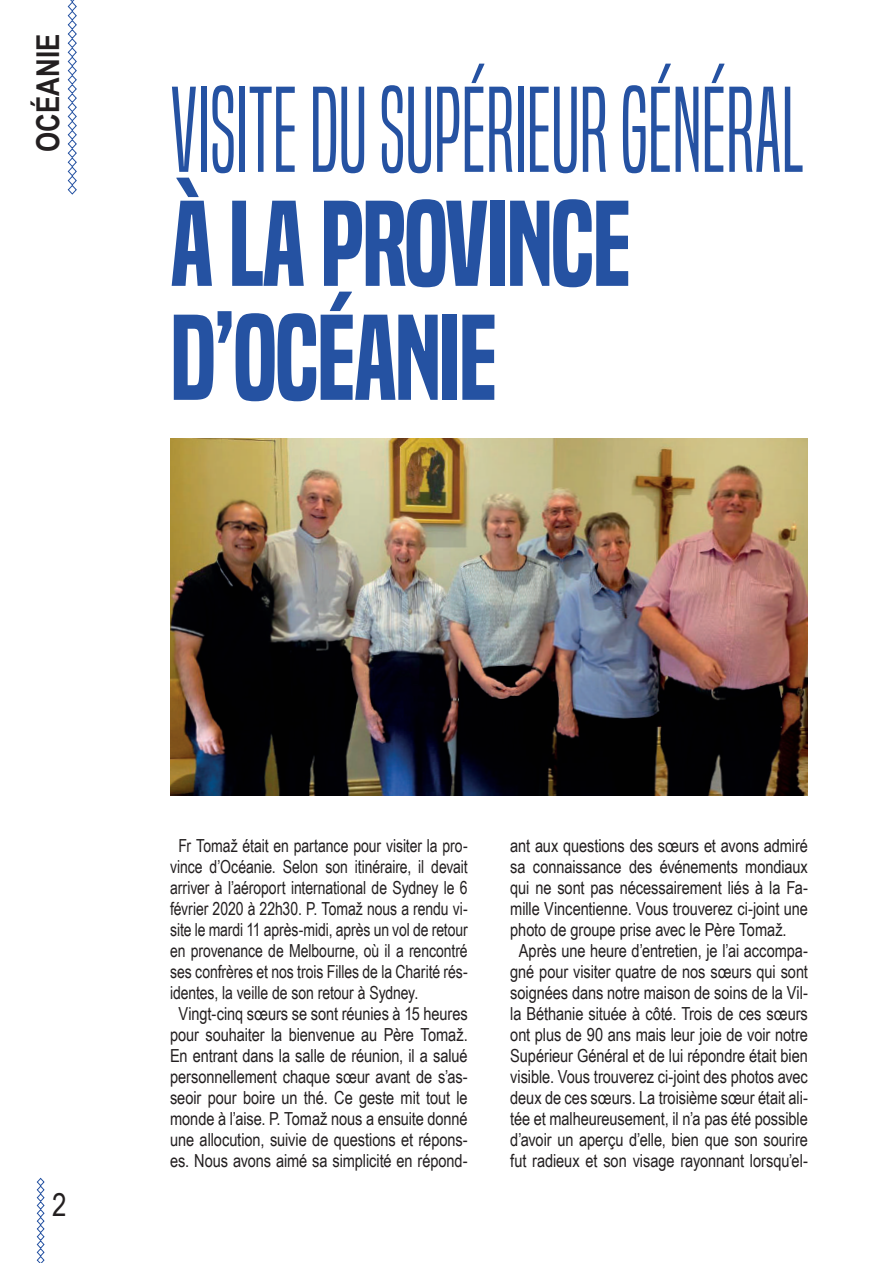
<style>
.page{position:relative;width:893px;height:1263px;background:#fff}
.page>*{position:absolute;margin:0;border:0;box-sizing:border-box;transform-origin:0 0}
.t1{font:112.5px "Built Titling Lt";color:#2552a2;scale:.9 1}
.t2{font:112.5px/114px "Built Titling Sb";letter-spacing:-.02em;color:#2552a2}
.t3{font:700 31.5px "Arial Narrow";color:#231f20}
.t4{font:31.5px "Arial Narrow";color:#231f20}
.t5{font:18px "Arial Narrow";letter-spacing:-.005em;color:#231f20}
.t6{font:18px "Arial Narrow";letter-spacing:-.005em;color:#231f20;scale:.95 1}
</style>
<div class="page">
<svg style="left:36px;top:1177px;width:9px;height:86px"></svg>
<svg style="left:67px;top:0;width:10px;height:195px"></svg>
<img style="left:170px;top:438px;width:638px;height:357px">
<h2 class="t3" style="left:24px;top:152px;width:119px;rotate:-90deg">OCÉANIE</h2>
<h1 class="t1" style="left:170px;top:64px;width:706px">VISITE DU SUPÉRIEUR GÉNÉRAL</h1>
<h1 class="t2" style="left:170px;top:188px;width:463px">À LA PROVINCE<br>D’OCÉANIE</h1>
<h2 class="t4" style="left:52px;top:1181px;width:16px">2</h2>
<p class="t6" style="left:179px;top:832px;width:306px">Fr Tomaž était en partance pour visiter la pro-</p>
<p class="t6" style="left:170px;top:853px;width:315px">vince d’Océanie. Selon son itinéraire, il devait</p>
<p class="t6" style="left:170px;top:874px;width:315px">arriver à l’aéroport international de Sydney le 6</p>
<p class="t6" style="left:170px;top:895px;width:315px">février 2020 à 22h30. P. Tomaž nous a rendu vi-</p>
<p class="t6" style="left:170px;top:916px;width:315px">site le mardi 11 après-midi, après un vol de retour</p>
<p class="t6" style="left:170px;top:937px;width:315px">en provenance de Melbourne, où il a rencontré</p>
<p class="t6" style="left:170px;top:958px;width:315px">ses confrères et nos trois Filles de la Charité rés-</p>
<p class="t6" style="left:170px;top:979px;width:263px">identes, la veille de son retour à Sydney.</p>
<p class="t5" style="left:179px;top:1000px;width:291px">Vingt-cinq sœurs se sont réunies à 15 heures</p>
<p class="t5" style="left:170px;top:1021px;width:299px">pour souhaiter la bienvenue au Père Tomaž.</p>
<p class="t5" style="left:170px;top:1042px;width:299px">En entrant dans la salle de réunion, il a salué</p>
<p class="t5" style="left:170px;top:1063px;width:299px">personnellement chaque sœur avant de s’as-</p>
<p class="t5" style="left:170px;top:1084px;width:299px">seoir pour boire un thé. Ce geste mit tout le</p>
<p class="t5" style="left:170px;top:1105px;width:299px">monde à l’aise. P. Tomaž nous a ensuite donné</p>
<p class="t5" style="left:170px;top:1126px;width:299px">une allocution, suivie de questions et répons-</p>
<p class="t5" style="left:170px;top:1147px;width:299px">es. Nous avons aimé sa simplicité en répond-</p>
<p class="t5" style="left:510px;top:832px;width:299px">ant aux questions des sœurs et avons admiré</p>
<p class="t5" style="left:510px;top:853px;width:299px">sa connaissance des événements mondiaux</p>
<p class="t5" style="left:510px;top:874px;width:299px">qui ne sont pas nécessairement liés à la Fa-</p>
<p class="t5" style="left:510px;top:895px;width:299px">mille Vincentienne. Vous trouverez ci-joint une</p>
<p class="t5" style="left:510px;top:916px;width:278px">photo de groupe prise avec le Père Tomaž.</p>
<p class="t5" style="left:519px;top:937px;width:291px">Après une heure d’entretien, je l’ai accompa-</p>
<p class="t5" style="left:510px;top:958px;width:299px">gné pour visiter quatre de nos sœurs qui sont</p>
<p class="t5" style="left:510px;top:979px;width:299px">soignées dans notre maison de soins de la Vil-</p>
<p class="t5" style="left:510px;top:1000px;width:299px">la Béthanie située à côté. Trois de ces sœurs</p>
<p class="t5" style="left:510px;top:1021px;width:299px">ont plus de 90 ans mais leur joie de voir notre</p>
<p class="t5" style="left:510px;top:1042px;width:299px">Supérieur Général et de lui répondre était bien</p>
<p class="t5" style="left:510px;top:1063px;width:299px">visible. Vous trouverez ci-joint des photos avec</p>
<p class="t5" style="left:510px;top:1084px;width:299px">deux de ces sœurs. La troisième sœur était ali-</p>
<p class="t5" style="left:510px;top:1105px;width:299px">tée et malheureusement, il n’a pas été possible</p>
<p class="t5" style="left:510px;top:1126px;width:299px">d’avoir un aperçu d’elle, bien que son sourire</p>
<p class="t5" style="left:510px;top:1147px;width:299px">fut radieux et son visage rayonnant lorsqu’el-</p>
</div>
